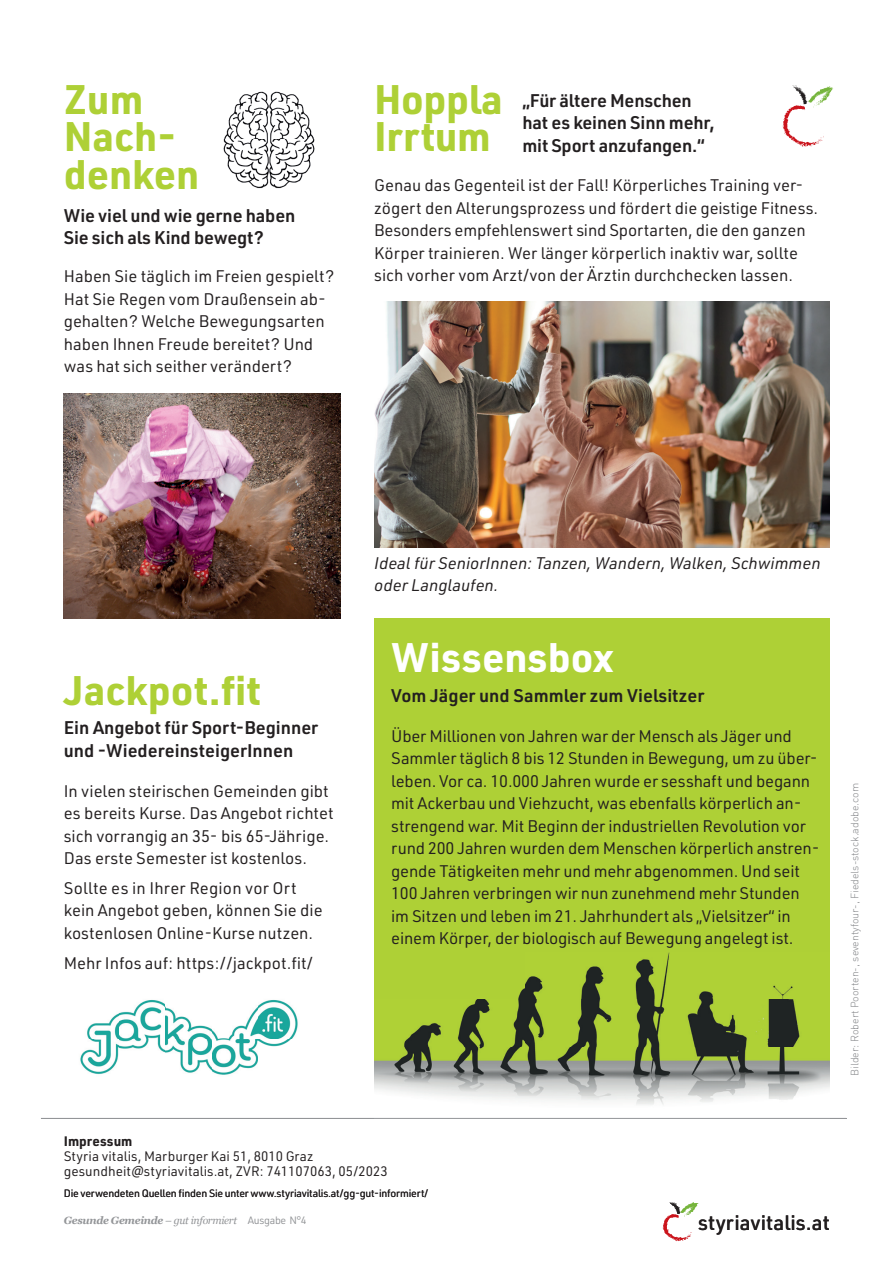
<style>
.page{position:relative;width:893px;height:1263px;background:#fff}
.page>*{position:absolute;margin:0;border:0;box-sizing:border-box;transform-origin:0 0}
.t1{font:700 40.5px/37.5px "URWDIN";color:#aed036}
.t2{font:700 40.5px "URWDIN";color:#fff}
.t3{font:500 20.4px "URWDIN";color:#231f20}
.t4{font:600 18px/22.5px "URWDIN";color:#231f20}
.t5{font:16.5px/22.5px "URWDIN";color:#231f20}
.t6{font:italic 16.5px/22.5px "URWDIN";color:#231f20}
.t7{font:13.5px/15px "URWDIN";color:#231f20}
.t8{font:700 13.5px "URWDIN";color:#231f20}
.t9{font:10.5px "URWDIN";letter-spacing:-.02em;color:#231f20}
.t10{font:300 10.5px "DIN";color:#808285}
.t11{font:italic 700 10.5px "Georgia";letter-spacing:-.03em;color:#939598}
.s1{font-family:"Tahoma";font-style:italic}
.s2{font-weight:400}
.s3{font-family:"URWDIN";font-weight:400;font-style:normal}
</style>
<div class="page">
<div style="left:374px;top:619px;width:455px;height:476px;background:#aed036"></div>
<svg style="left:663px;top:1202px;width:35px;height:40px"></svg>
<img style="left:64px;top:393px;width:276px;height:226px">
<img style="left:80px;top:1000px;width:218px;height:75px">
<svg style="left:782px;top:85px;width:51px;height:62px"></svg>
<img style="left:374px;top:952px;width:455px;height:153px">
<img style="left:374px;top:302px;width:455px;height:245px">
<hr style="left:41px;top:1118px;width:805px;height:1px;background:#939598">
<img style="left:223px;top:91px;width:92px;height:98px">
<h1 class="t1" style="left:64px;top:79px;width:137px">Zum<br>Nach&shy;denken</h1>
<p class="t4" style="left:522px;top:88px;width:194px">„Für ältere Menschen hat es keinen Sinn mehr, mit Sport anzufangen.“</p>
<p class="t4" style="left:64px;top:203px;width:233px">Wie viel und wie gerne haben<br>Sie sich als Kind bewegt?</p>
<p class="t5" style="left:64px;top:265px;width:272px">Haben Sie täglich im Freien gespielt?<br>Hat Sie Regen vom Draußensein ab&shy;gehalten? Welche Bewegungsarten haben Ihnen Freude bereitet? Und was hat sich seither verändert?</p>
<h1 class="t1" style="left:374px;top:79px;width:130px">Hoppla<br>Irrtum</h1>
<p class="t5" style="left:374px;top:174px;width:445px">Genau das Gegenteil ist der Fall! Körperliches Training ver&shy;zögert den Alterungsprozess und fördert die geistige Fitness.<br>Besonders empfehlenswert sind Sportarten, die den ganzen Körper trainieren. Wer länger körperlich inaktiv war, sollte sich vorher vom Arzt/von der Ärztin durchchecken lassen.</p>
<h1 class="t1" style="left:64px;top:669px;width:198px">Jackpot.fit</h1>
<p class="t4" style="left:64px;top:716px;width:256px">Ein Angebot für Sport-Beginner und -WiedereinsteigerInnen</p>
<p class="t5" style="left:64px;top:779px;width:271px">In vielen steirischen Gemeinden gibt es bereits Kurse. Das Angebot richtet sich vorrangig an 35- bis 65-Jährige.<br>Das erste Semester ist kostenlos.</p>
<p class="t5" style="left:64px;top:876px;width:260px">Sollte es in Ihrer Region vor Ort kein Angebot geben, können Sie die kostenlosen Online-Kurse nutzen.</p>
<p class="t5" style="left:64px;top:951px;width:251px">Mehr Infos auf: https://jackpot.fit/</p>
<p class="t6" style="left:374px;top:551px;width:448px">Ideal für SeniorInnen: Tanzen, Wandern, Walken, Schwimmen oder Langlaufen.</p>
<h1 class="t2" style="left:391px;top:630px;width:223px">Wissensbox</h1>
<p class="t4" style="left:391px;top:683px;width:315px">Vom Jäger und Sammler zum Vielsitzer</p>
<p class="t5" style="left:391px;top:724px;width:430px">Über Millionen von Jahren war der Mensch als Jäger und Sammler täglich 8 bis 12 Stunden in Bewegung, um zu über&shy;leben. Vor ca. 10.000 Jahren wurde er sesshaft und begann mit Ackerbau und Viehzucht, was ebenfalls körperlich an&shy;strengend war. Mit Beginn der industriellen Revolution vor rund 200 Jahren wurden dem Menschen körperlich anstren&shy;gende Tätigkeiten mehr und mehr abgenommen. Und seit 100 Jahren verbringen wir nun zunehmend mehr Stunden im Sitzen und leben im 21. Jahrhundert als „Vielsitzer“ in einem Körper, der biologisch auf Bewegung angelegt ist.</p>
<p class="t10" style="left:848px;top:1076px;width:294px;rotate:-90deg">Bilder: Robert Poorten-, seventyfour-, Fiedels-stock.adobe.com</p>
<p class="t8" style="left:64px;top:1132px;width:70px">Impressum</p>
<p class="t7" style="left:64px;top:1148px;width:325px">Styria vitalis, Marburger Kai 51, 8010 Graz gesundheit<span class="s1">@</span>styriavitalis.at, ZVR: 741107063, 05/2023</p>
<p class="t9" style="left:64px;top:1186px;width:366px">Die verwendeten Quellen finden Sie unter www.styriavitalis.at/gg-gut-informiert/</p>
<p class="t11" style="left:64px;top:1213px;width:244px">Gesunde Gemeinde <span class="s2">– gut informiert</span> <span class="s3">Ausgabe N°4</span></p>
<p class="t3" style="left:698px;top:1209px;width:133px">styriavitalis.at</p>
</div>
